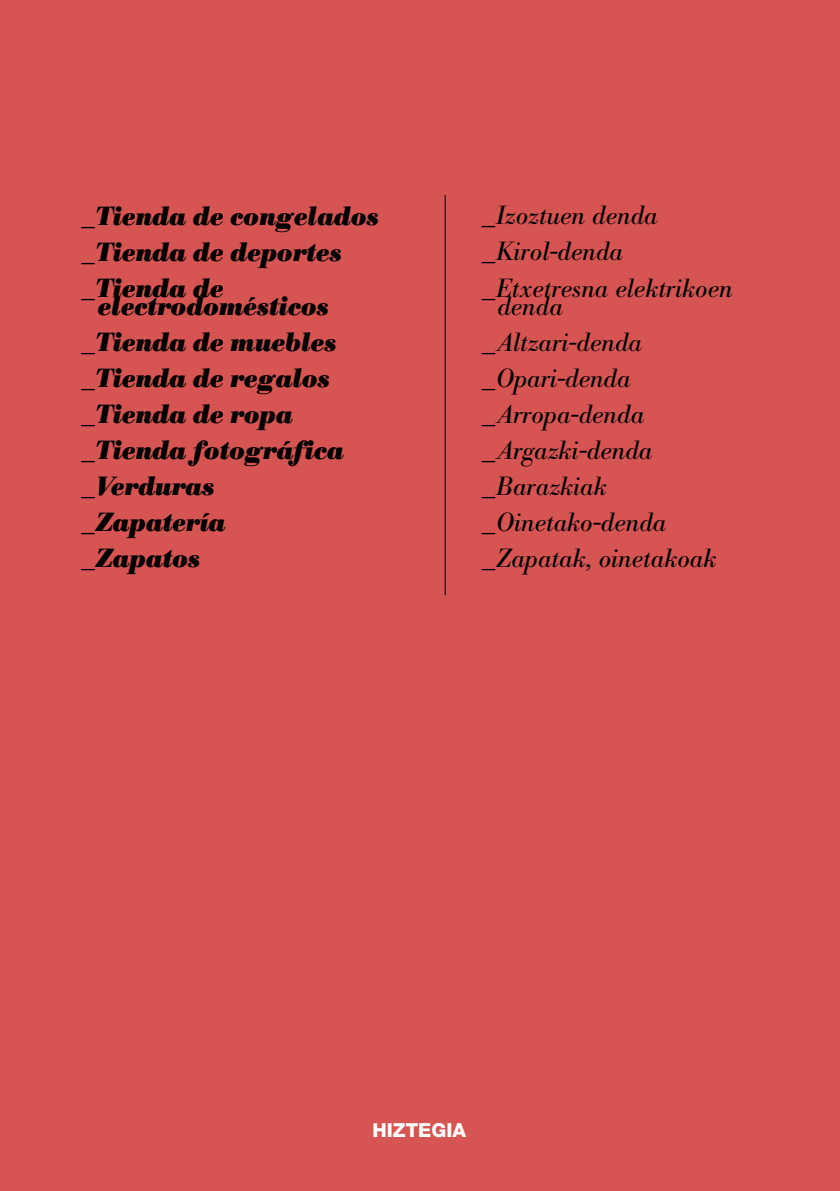
<style>
.page{position:relative;width:840px;height:1191px;background:#fff}
.page>*{position:absolute;margin:0;border:0;box-sizing:border-box;transform-origin:0 0}
.t1{font:italic 700 26px/36px "Bodoni BE";color:#000}
.t2{font:italic 26px/36px "Bodoni BE";color:#000}
.t3{font:800 19.4px "Helvetica Neue";color:#fff}
</style>
<div class="page">
<div style="left:0;top:0;width:839px;height:1191px;background:#d65452"></div>
<hr style="left:444px;top:195px;width:1px;height:400px;background:#000">
<p class="t1" style="left:83px;top:198px;width:296px">_Tienda de congelados _Tienda de deportes _Tienda de</p>
<p class="t1" style="left:83px;top:288px;width:262px;text-indent:14px">electrodomésticos _Tienda de muebles _Tienda de regalos _Tienda de ropa _Tienda fotográfica _Verduras _Zapatería _Zapatos</p>
<p class="t2" style="left:483px;top:198px;width:251px">_Izoztuen denda _Kirol-denda _Etxetresna elektrikoen</p>
<p class="t2" style="left:483px;top:288px;width:234px;text-indent:14px">denda _Altzari-denda _Opari-denda _Arropa-denda _Argazki-denda _Barazkiak _Oinetako-denda _Zapatak, oinetakoak</p>
<p class="t3" style="left:372px;top:1118px;width:95px">HIZTEGIA</p>
</div>
